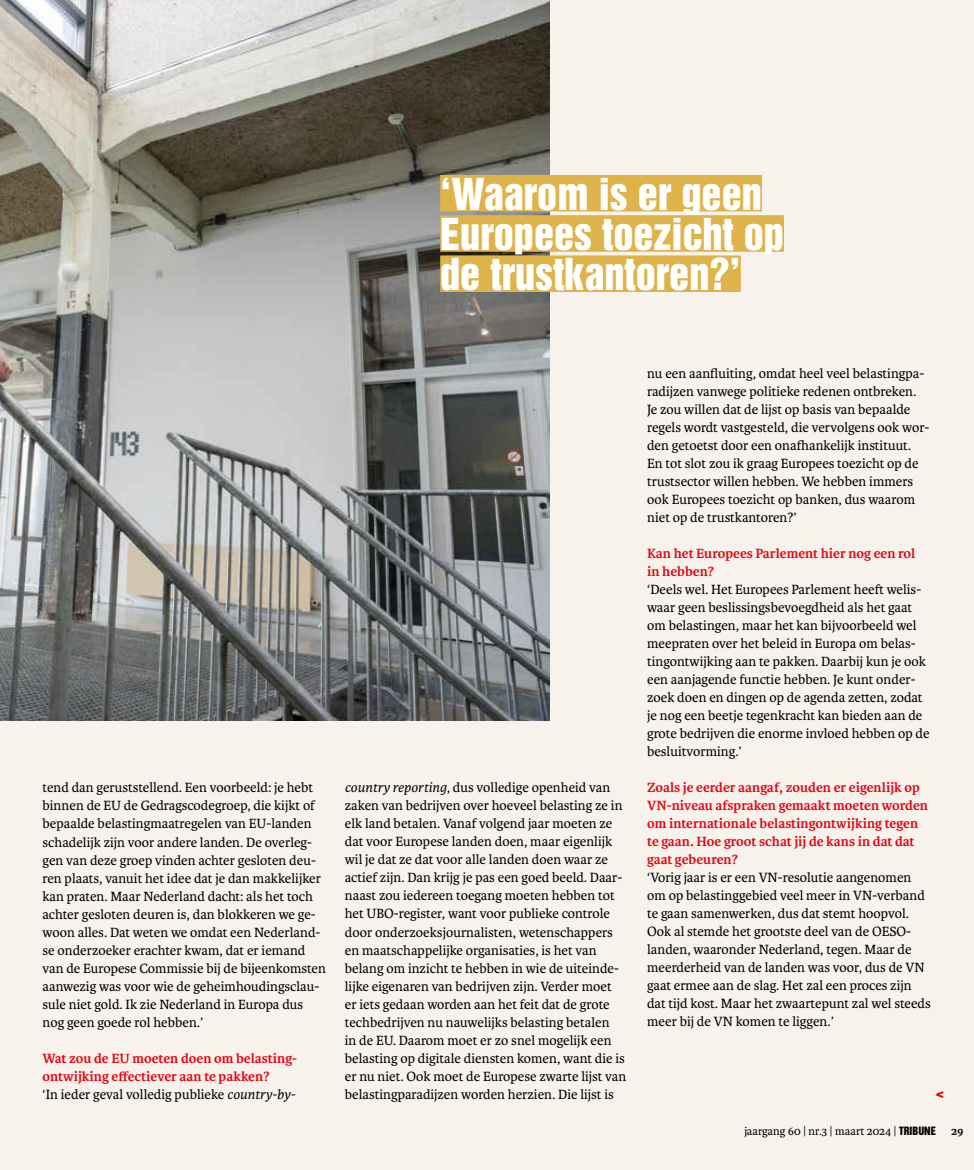
<style>
.page{position:relative;width:974px;height:1170px;background:#fff}
.page>*{position:absolute;margin:0;border:0;box-sizing:border-box;transform-origin:0 0}
.t1{font:40.2px/40.2px "Helvetica Inserat LT Std";color:#fff}
.t2{font:14.25px/18px "Karmina";color:#000}
.t3{font:700 14.25px/18px "Karmina";color:#e30613}
.t4{font:13.5px "Helvetica Inserat SP";color:#e30613}
.t5{font:12px "Karmina";color:#000}
.t6{font:700 12px "Karmina";color:#000}
.s1{font-weight:400;color:#000}
.s2{font-weight:400;font-style:italic;color:#000}
.s3{font-style:italic}
.s4{font-family:"Helvetica Inserat LT Std";font-size:10.5px}
</style>
<div class="page">
<div style="left:0;top:0;width:974px;height:1169px;background:#f7f3ec"></div>
<img style="left:0;top:0;width:550px;height:720px">
<div style="left:440px;top:175px;width:322px;height:36px;background:#deb34a"></div>
<div style="left:440px;top:215px;width:344px;height:37px;background:#deb34a"></div>
<div style="left:440px;top:255px;width:301px;height:37px;background:#deb34a"></div>
<h1 class="t1" style="left:440px;top:175px;width:345px">‘Waarom is er geen<br>Europees toezicht op de trustkantoren?’</h1>
<p class="t2" style="left:43px;top:779px;width:285px">tend dan geruststellend. Een voorbeeld: je hebt binnen de EU de Gedragscodegroep, die kijkt of bepaalde belastingmaatregelen van EU-landen schadelijk zijn voor andere landen. De overleg&shy;gen van deze groep vinden achter gesloten deu&shy;ren plaats, vanuit het idee dat je dan makkelijker kan praten. Maar Nederland dacht: als het toch achter gesloten deuren is, dan blokkeren we ge&shy;woon alles. Dat weten we omdat een Nederland&shy;se onderzoeker erachter kwam, dat er iemand van de Europese Commissie bij de bijeenkomsten aanwezig was voor wie de geheimhoudingsclau&shy;sule niet gold. Ik zie Nederland in Europa dus nog geen goede rol hebben.’</p>
<p class="t3" style="left:43px;top:1049px;width:256px">Wat zou de EU moeten doen om belasting&shy;ontwijking effectiever aan te pakken?<br><span class="s1">‘In ieder geval volledig publieke</span> <span class="s2">country-by-</span></p>
<p class="t2" style="left:345px;top:779px;width:283px"><span class="s3">country reporting</span>, dus volledige openheid van zaken van bedrijven over hoeveel belasting ze in elk land betalen. Vanaf volgend jaar moeten ze dat voor Europese landen doen, maar eigenlijk wil je dat ze dat voor alle landen doen waar ze actief zijn. Dan krijg je pas een goed beeld. Daar&shy;naast zou iedereen toegang moeten hebben tot het UBO-register, want voor publieke controle door onderzoeksjournalisten, wetenschappers en maatschappelijke organisaties, is het van belang om inzicht te hebben in wie de uiteinde&shy;lijke eigenaren van bedrijven zijn. Verder moet er iets gedaan worden aan het feit dat de grote techbedrijven nu nauwelijks belasting betalen<br>in de EU. Daarom moet er zo snel mogelijk een belasting op digitale diensten komen, want die is er nu niet. Ook moet de Europese zwarte lijst van belastingparadijzen worden herzien. Die lijst is</p>
<p class="t2" style="left:647px;top:365px;width:284px">nu een aanfluiting, omdat heel veel belastingpa&shy;radijzen vanwege politieke redenen ontbreken.<br>Je zou willen dat de lijst op basis van bepaalde regels wordt vastgesteld, die vervolgens ook wor&shy;den getoetst door een onafhankelijk instituut.<br>En tot slot zou ik graag Europees toezicht op de trustsector willen hebben. We hebben immers ook Europees toezicht op banken, dus waarom niet op de trustkantoren?’</p>
<p class="t3" style="left:647px;top:545px;width:270px">Kan het Europees Parlement hier nog een rol in hebben?</p>
<p class="t2" style="left:647px;top:580px;width:284px">‘Deels wel. Het Europees Parlement heeft welis&shy;waar geen beslissingsbevoegdheid als het gaat om belastingen, maar het kan bijvoorbeeld wel meepraten over het beleid in Europa om belas&shy;tingontwijking aan te pakken. Daarbij kun je ook een aanjagende functie hebben. Je kunt onder&shy;zoek doen en dingen op de agenda zetten, zodat je nog een beetje tegenkracht kan bieden aan de grote bedrijven die enorme invloed hebben op de besluitvorming.’</p>
<p class="t3" style="left:647px;top:779px;width:282px">Zoals je eerder aangaf, zouden er eigenlijk op VN-niveau afspraken gemaakt moeten worden om internationale belastingontwijking tegen te gaan. Hoe groot schat jij de kans in dat dat gaat gebeuren?</p>
<p class="t2" style="left:647px;top:868px;width:285px">‘Vorig jaar is er een VN-resolutie aangenomen om op belastinggebied veel meer in VN-verband te gaan samenwerken, dus dat stemt hoopvol.<br>Ook al stemde het grootste deel van de OESO&shy;landen, waaronder Nederland, tegen. Maar de meerderheid van de landen was voor, dus de VN gaat ermee aan de slag. Het zal een proces zijn dat tijd kost. Maar het zwaartepunt zal wel steeds meer bij de VN komen te liggen.’</p>
<p class="t4" style="left:935px;top:1085px;width:10px">&lt;</p>
<p class="t5" style="left:744px;top:1123px;width:193px">jaargang 60 | nr.3 | maart 2024 | <span class="s4">TRIBUNE</span></p>
<p class="t6" style="left:951px;top:1123px;width:14px">29</p>
</div>
